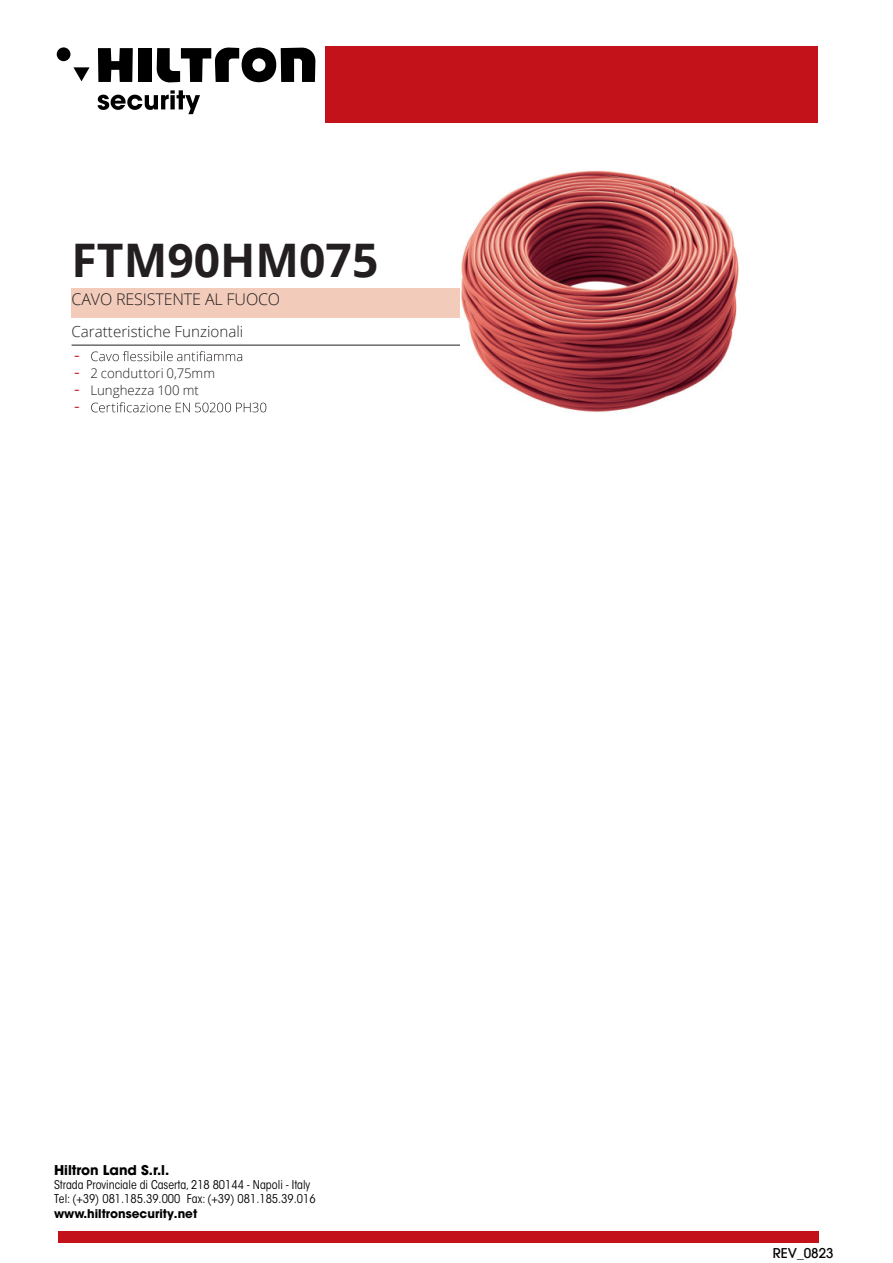
<style>
.page{position:relative;width:893px;height:1263px;background:#fff}
.page>*{position:absolute;margin:0;border:0;box-sizing:border-box;transform-origin:0 0}
.t1{font:700 46.2px "Open Sans";color:#231f20}
.t2{font:condensed 17.1px "Avant Garde";color:#c4121a}
.t3{font:300 16.05px "Open Sans";letter-spacing:-.01em;color:#231f20}
.t4{font:300 15.15px "Open Sans";color:#231f20}
.t5{font:700 13.5px "Avant Garde LT";color:#010101}
.t6{font:13.5px "Avant Garde LT Medium";color:#000101}
.t7{font:300 13.2px "Open Sans";color:#231f20}
.t8{font:condensed 12px/14px "ITC Avant Garde Std";color:#010101}
.t9{font:700 12px "Avant Garde LT";color:#010101}
.s1{font-family:"Avant Garde";font-weight:400;font-stretch:condensed;font-size:17.1px;color:#c4121a}
.s2{font-family:"Avant Garde LT Medium"}
</style>
<div class="page">
<div style="left:325px;top:47px;width:492px;height:76px;background:#c4121a"></div>
<div style="left:58px;top:1231px;width:760px;height:11px;background:#c4121a"></div>
<svg style="left:98px;top:90px;width:102px;height:24px"></svg>
<svg style="left:73px;top:67px;width:17px;height:14px"></svg>
<div style="left:57px;top:47px;width:13px;height:14px;background:#000001;border-radius:50%"></div>
<svg style="left:98px;top:48px;width:35px;height:34px"></svg>
<div style="left:138px;top:48px;width:13px;height:34px;background:#000001"></div>
<svg style="left:157px;top:47px;width:158px;height:36px"></svg>
<div style="left:72px;top:288px;width:431px;height:30px;background:#f2cbba"></div>
<hr style="left:72px;top:345px;width:431px;height:1px;background:#231f20">
<svg style="left:91px;top:351px;width:151px;height:10px"></svg>
<svg style="left:91px;top:402px;width:175px;height:10px"></svg>
<img style="left:461px;top:171px;width:278px;height:241px">
<h1 class="t1" style="left:72px;top:227px;width:308px">FTM90HM075</h1>
<h3 class="t3" style="left:72px;top:288px;width:210px">CAVO RESISTENTE AL FUOCO</h3>
<p class="t4" style="left:72px;top:321px;width:173px">Caratteristiche Funzionali</p>
<h2 class="t2" style="left:74px;top:344px;width:7px">-</h2>
<p class="t7" style="left:74px;top:364px;width:142px"><span class="s1">-</span> 2 conduttori 0,75mm</p>
<p class="t7" style="left:74px;top:381px;width:126px"><span class="s1">-</span> Lunghezza 100 mt</p>
<h2 class="t2" style="left:74px;top:395px;width:7px">-</h2>
<p class="t5" style="left:54px;top:1161px;width:117px">Hiltron Land S.r.l.</p>
<p class="t8" style="left:54px;top:1178px;width:263px">Strada Provinciale di Caserta, 218 80144 - Napoli - Italy<br>Tel: (+39) 081.185.39.000 Fax: (+39) 081.185.39.016</p>
<p class="t9" style="left:54px;top:1205px;width:145px">www.hiltronsecurity.<span class="s2">net</span></p>
<p class="t6" style="left:773px;top:1245px;width:62px">REV_0823</p>
</div>
